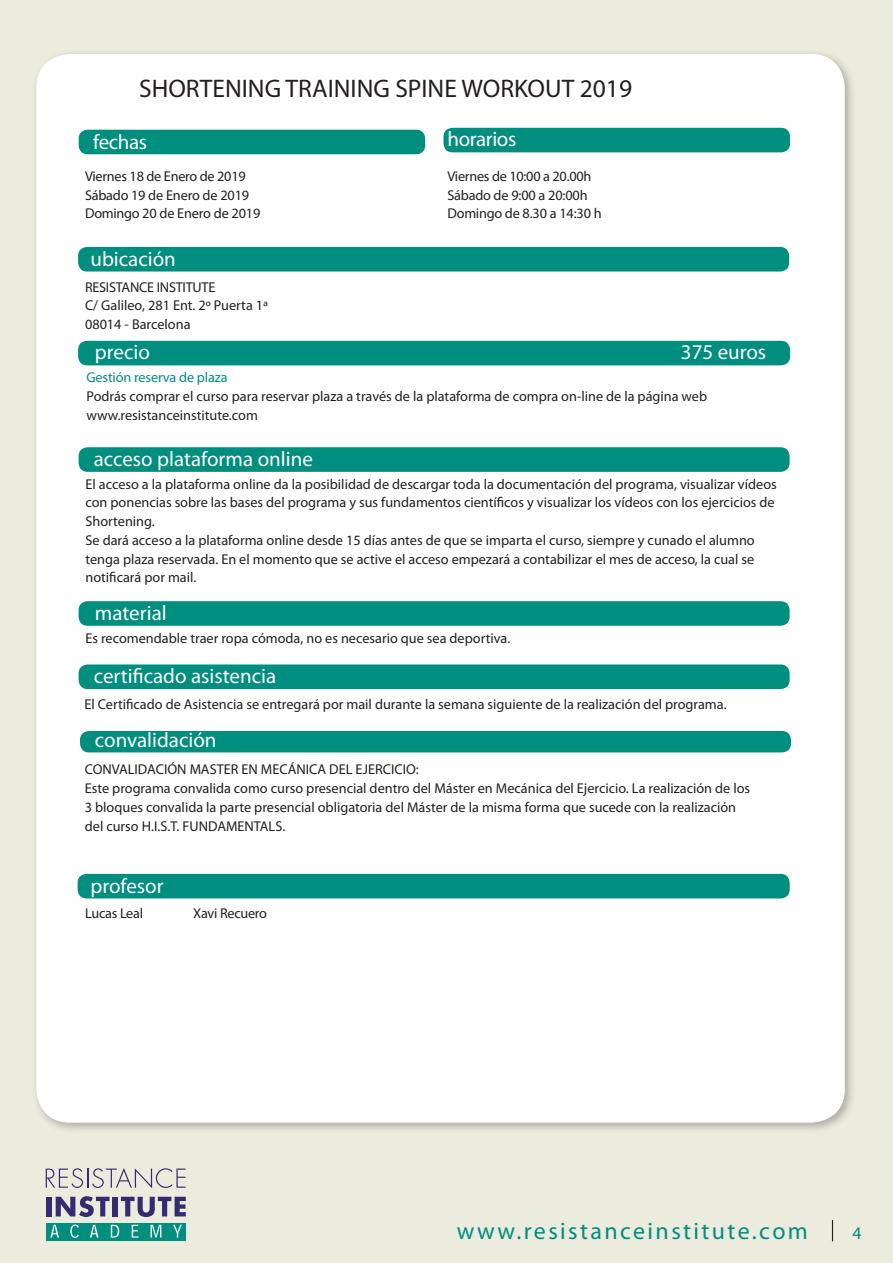
<style>
.page{position:relative;width:893px;height:1263px;background:#ebebde}
.page>*{position:absolute;margin:0;border:0;box-sizing:border-box;transform-origin:0 0}
.t1{font:25.5px "Myriad Pro";color:#231f20}
.t2{font:24px "Myriad Pro";letter-spacing:.1em;color:#008e7f}
.t3{font:21px "Myriad Pro";color:#fff}
.t4{font:21px "Myriad Pro";letter-spacing:-.02em;color:#fff}
.t5{font:17.7px "Myriad Pro";color:#008e7f}
.t6{font:14.25px/18.8px "Myriad Pro";color:#231f20}
.t7{font:14.25px "Myriad Pro";letter-spacing:-.02em;color:#231f20}
.t8{font:14.25px "Myriad Pro";letter-spacing:-.01em;color:#008e7f}
</style>
<div class="page">
<div style="left:31px;top:49px;width:825px;height:1085px;background:#231f20;opacity:.3"></div>
<div style="left:36px;top:54px;width:809px;height:1069px;background:#fff;border-radius:34px"></div>
<svg style="left:46px;top:1168px;width:140px;height:20px"></svg>
<div style="left:46px;top:1197px;width:5px;height:19px;background:#352b70"></div>
<svg style="left:56px;top:1196px;width:54px;height:21px"></svg>
<div style="left:113px;top:1197px;width:5px;height:19px;background:#352b70"></div>
<svg style="left:121px;top:1197px;width:65px;height:20px"></svg>
<div style="left:46px;top:1223px;width:140px;height:17px;background:#008e7f"></div>
<svg style="left:50px;top:1225px;width:9px;height:12px"></svg>
<svg style="left:70px;top:1224px;width:8px;height:14px"></svg>
<svg style="left:90px;top:1225px;width:9px;height:12px"></svg>
<svg style="left:111px;top:1225px;width:8px;height:12px"></svg>
<svg style="left:132px;top:1225px;width:6px;height:12px"></svg>
<svg style="left:151px;top:1225px;width:10px;height:12px"></svg>
<svg style="left:173px;top:1225px;width:9px;height:12px"></svg>
<svg style="left:832px;top:1220px;width:1px;height:21px"></svg>
<div style="left:79px;top:130px;width:346px;height:24px;background:#008e7f;border-radius:9px"></div>
<div style="left:78px;top:874px;width:712px;height:24px;background:#008e7f;border-radius:9px"></div>
<div style="left:78px;top:341px;width:712px;height:24px;background:#008e7f;border-radius:9px"></div>
<div style="left:443px;top:128px;width:347px;height:24px;background:#008e7f;border-radius:9px"></div>
<div style="left:78px;top:247px;width:711px;height:24px;background:#008e7f;border-radius:9px"></div>
<div style="left:80px;top:731px;width:711px;height:21px;background:#008e7f;border-radius:9px"></div>
<div style="left:79px;top:664px;width:711px;height:25px;background:#008e7f;border-radius:9px"></div>
<div style="left:79px;top:447px;width:711px;height:25px;background:#008e7f;border-radius:9px"></div>
<div style="left:79px;top:601px;width:711px;height:25px;background:#008e7f;border-radius:9px"></div>
<p class="t1" style="left:139px;top:73px;width:494px">SHORTENING TRAINING SPINE WORKOUT 2019</p>
<p class="t3" style="left:93px;top:129px;width:55px">fechas</p>
<p class="t4" style="left:448px;top:126px;width:70px">horarios</p>
<p class="t7" style="left:85px;top:167px;width:162px">Viernes 18 de Enero de 2019</p>
<p class="t6" style="left:85px;top:185px;width:166px">Sábado 19 de Enero de 2019</p>
<p class="t6" style="left:85px;top:204px;width:177px">Domingo 20 de Enero de 2019</p>
<p class="t3" style="left:90px;top:246px;width:87px">ubicación</p>
<p class="t7" style="left:85px;top:278px;width:132px">RESISTANCE INSTITUTE</p>
<p class="t6" style="left:85px;top:296px;width:185px">C/ Galileo, 281 Ent. 2º Puerta 1ª</p>
<p class="t6" style="left:85px;top:315px;width:107px">08014 - Barcelona</p>
<p class="t7" style="left:447px;top:167px;width:145px">Viernes de 10:00 a 20.00h</p>
<p class="t6" style="left:447px;top:185px;width:142px">Sábado de 9:00 a 20:00h</p>
<p class="t6" style="left:447px;top:204px;width:156px">Domingo de 8.30 a 14:30 h</p>
<p class="t3" style="left:95px;top:339px;width:56px">precio</p>
<p class="t8" style="left:86px;top:368px;width:143px">Gestión reserva de plaza</p>
<p class="t6" style="left:86px;top:386px;width:622px">Podrás comprar el curso para reservar plaza a través de la plataforma de compra on-line de la página web</p>
<p class="t6" style="left:86px;top:405px;width:173px">www.resistanceinstitute.com</p>
<p class="t3" style="left:681px;top:339px;width:87px">375 euros</p>
<p class="t3" style="left:94px;top:446px;width:221px">acceso plataforma online</p>
<p class="t6" style="left:85px;top:474px;width:693px">El acceso a la plataforma online da la posibilidad de descargar toda la documentación del programa, visualizar vídeos con ponencias sobre las bases del programa y sus fundamentos científicos y visualizar los vídeos con los ejercicios de<br>Shortening.</p>
<p class="t6" style="left:85px;top:530px;width:671px;text-align:justify">Se dará acceso a la plataforma online desde 15 días antes de que se imparta el curso, siempre y cunado el alumno tenga plaza reservada. En el momento que se active el acceso empezará a contabilizar el mes de acceso, la cual se notificará por mail.</p>
<p class="t3" style="left:95px;top:600px;width:73px">material</p>
<p class="t6" style="left:85px;top:628px;width:426px">Es recomendable traer ropa cómoda, no es necesario que sea deportiva.</p>
<p class="t3" style="left:94px;top:663px;width:184px">certificado asistencia</p>
<p class="t6" style="left:84px;top:695px;width:644px">El Certificado de Asistencia se entregará por mail durante la semana siguiente de la realización del programa.</p>
<p class="t3" style="left:95px;top:727px;width:123px">convalidación</p>
<p class="t6" style="left:85px;top:760px;width:336px">CONVALIDACIÓN MASTER EN MECÁNICA DEL EJERCICIO:</p>
<p class="t6" style="left:85px;top:779px;width:667px">Este programa convalida como curso presencial dentro del Máster en Mecánica del Ejercicio. La realización de los</p>
<p class="t6" style="left:85px;top:797px;width:653px">3 bloques convalida la parte presencial obligatoria del Máster de la misma forma que sucede con la realización</p>
<p class="t6" style="left:85px;top:816px;width:202px">del curso H.I.S.T. FUNDAMENTALS.</p>
<p class="t3" style="left:90px;top:873px;width:75px">profesor</p>
<p class="t7" style="left:85px;top:904px;width:59px">Lucas Leal</p>
<p class="t7" style="left:193px;top:904px;width:75px">Xavi Recuero</p>
<p class="t2" style="left:457px;top:1216px;width:353px">www.resistanceinstitute.com</p>
<p class="t5" style="left:852px;top:1222px;width:11px">4</p>
</div>
